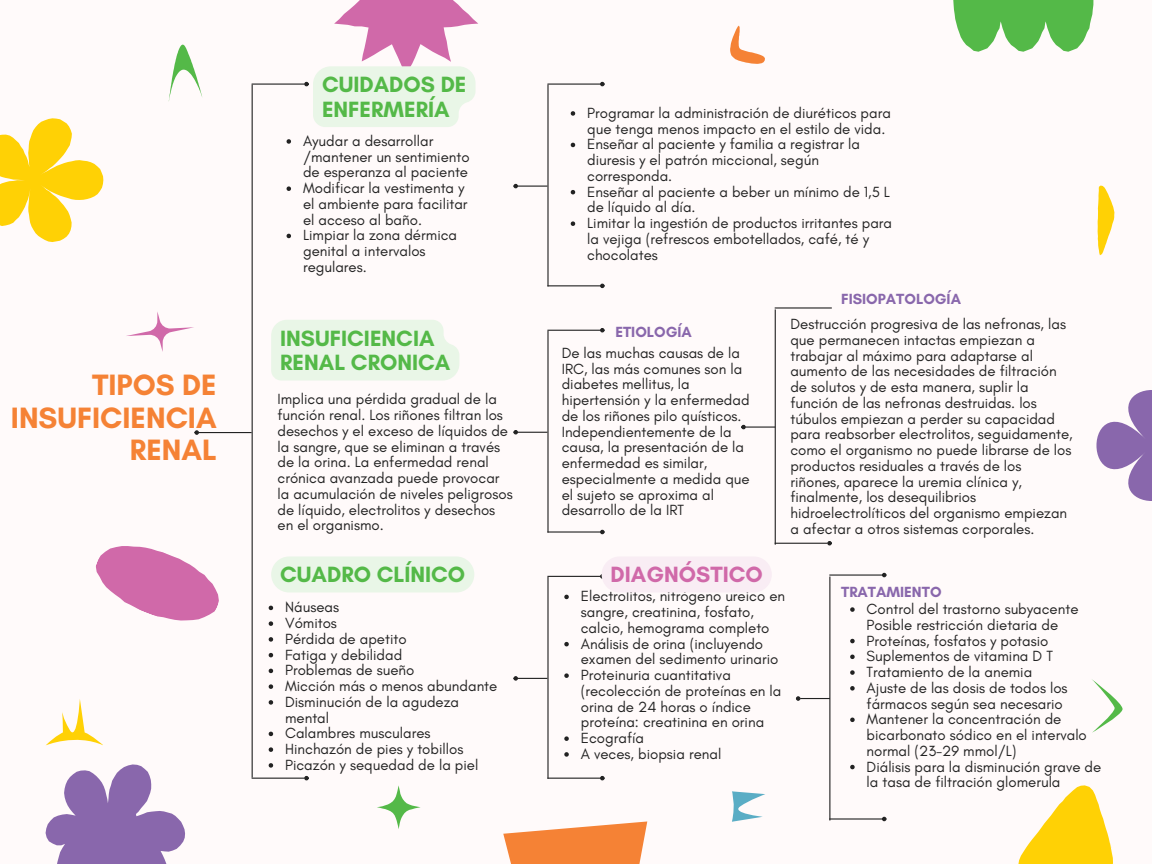
<style>
.page{position:relative;width:1152px;height:864px;background:#fffafa}
.page>*{position:absolute;margin:0;border:0;box-sizing:border-box;transform-origin:0 0}
.t1{font:700 30px/32.7px "Glacial Indifference";color:#f58235;text-align:right}
.t2{font:700 22.5px/24.8px "Glacial Indifference";color:#54b948}
.t3{font:700 22.5px "Glacial Indifference";color:#d069a9}
.t4{font:15px/15.8px "Glacial Indifference";color:#222}
.t5{font:700 15px "Glacial Indifference";color:#8967ac}
</style>
<div class="page">
<hr style="left:252px;top:85px;width:1px;height:693px;background:#222">
<hr style="left:252px;top:84px;width:53px;height:1px;background:#222">
<hr style="left:252px;top:778px;width:53px;height:1px;background:#222">
<svg style="left:304px;top:776px;width:5px;height:4px"></svg>
<hr style="left:199px;top:432px;width:53px;height:1px;background:#222">
<svg style="left:194px;top:430px;width:5px;height:5px"></svg>
<hr style="left:547px;top:85px;width:2px;height:201px;background:#222">
<hr style="left:547px;top:84px;width:53px;height:1px;background:#222">
<svg style="left:600px;top:82px;width:5px;height:4px"></svg>
<hr style="left:547px;top:285px;width:53px;height:1px;background:#222">
<svg style="left:600px;top:284px;width:5px;height:4px"></svg>
<svg style="left:513px;top:184px;width:34px;height:4px"></svg>
<hr style="left:547px;top:577px;width:2px;height:202px;background:#222">
<hr style="left:547px;top:576px;width:53px;height:1px;background:#222">
<hr style="left:547px;top:778px;width:53px;height:1px;background:#222">
<svg style="left:600px;top:776px;width:5px;height:4px"></svg>
<svg style="left:513px;top:676px;width:34px;height:5px"></svg>
<hr style="left:547px;top:331px;width:2px;height:202px;background:#222">
<hr style="left:547px;top:330px;width:53px;height:1px;background:#222">
<svg style="left:600px;top:328px;width:5px;height:4px"></svg>
<hr style="left:547px;top:531px;width:53px;height:2px;background:#222">
<svg style="left:600px;top:530px;width:5px;height:4px"></svg>
<svg style="left:513px;top:430px;width:34px;height:4px"></svg>
<hr style="left:775px;top:309px;width:1px;height:236px;background:#222">
<hr style="left:775px;top:307px;width:57px;height:2px;background:#222">
<hr style="left:775px;top:543px;width:53px;height:1px;background:#222">
<svg style="left:827px;top:541px;width:5px;height:4px"></svg>
<svg style="left:741px;top:425px;width:34px;height:4px"></svg>
<hr style="left:829px;top:577px;width:1px;height:244px;background:#222">
<hr style="left:829px;top:574px;width:53px;height:2px;background:#222">
<svg style="left:882px;top:573px;width:4px;height:4px"></svg>
<hr style="left:829px;top:818px;width:53px;height:2px;background:#222">
<svg style="left:882px;top:817px;width:4px;height:4px"></svg>
<hr style="left:800px;top:698px;width:30px;height:1px;background:#222">
<svg style="left:796px;top:696px;width:4px;height:5px"></svg>
<svg style="left:0;top:118px;width:103px;height:124px"></svg>
<svg style="left:46px;top:764px;width:139px;height:100px"></svg>
<svg style="left:953px;top:0;width:140px;height:52px"></svg>
<svg style="left:1018px;top:785px;width:95px;height:79px"></svg>
<svg style="left:95px;top:546px;width:124px;height:75px"></svg>
<svg style="left:1096px;top:390px;width:56px;height:111px"></svg>
<svg style="left:126px;top:312px;width:68px;height:40px"></svg>
<svg style="left:503px;top:821px;width:144px;height:43px"></svg>
<svg style="left:46px;top:699px;width:57px;height:46px"></svg>
<svg style="left:1092px;top:679px;width:31px;height:54px"></svg>
<svg style="left:1098px;top:186px;width:16px;height:69px"></svg>
<svg style="left:730px;top:26px;width:35px;height:38px"></svg>
<svg style="left:169px;top:45px;width:33px;height:55px"></svg>
<svg style="left:732px;top:791px;width:33px;height:31px"></svg>
<svg style="left:377px;top:785px;width:44px;height:44px"></svg>
<svg style="left:304px;top:0;width:174px;height:127px"></svg>
<svg style="left:287px;top:139px;width:4px;height:5px"></svg>
<svg style="left:287px;top:186px;width:4px;height:5px"></svg>
<svg style="left:287px;top:234px;width:4px;height:4px"></svg>
<svg style="left:571px;top:111px;width:4px;height:5px"></svg>
<svg style="left:571px;top:143px;width:4px;height:4px"></svg>
<svg style="left:571px;top:190px;width:4px;height:4px"></svg>
<svg style="left:571px;top:221px;width:4px;height:5px"></svg>
<svg style="left:850px;top:607px;width:5px;height:5px"></svg>
<svg style="left:850px;top:639px;width:5px;height:4px"></svg>
<svg style="left:850px;top:655px;width:5px;height:4px"></svg>
<svg style="left:850px;top:670px;width:5px;height:5px"></svg>
<svg style="left:850px;top:686px;width:5px;height:5px"></svg>
<svg style="left:850px;top:718px;width:5px;height:4px"></svg>
<svg style="left:850px;top:765px;width:5px;height:4px"></svg>
<svg style="left:564px;top:595px;width:5px;height:4px"></svg>
<svg style="left:564px;top:642px;width:5px;height:4px"></svg>
<svg style="left:564px;top:673px;width:5px;height:5px"></svg>
<svg style="left:564px;top:736px;width:5px;height:5px"></svg>
<svg style="left:564px;top:752px;width:5px;height:5px"></svg>
<div style="left:602px;top:556px;width:170px;height:36px;background:#f9edf4;border-radius:18px"></div>
<div style="left:271px;top:320px;width:188px;height:61px;background:#e9f6e7"></div>
<div style="left:271px;top:556px;width:203px;height:36px;background:#e9f6e7"></div>
<svg style="left:269px;top:606px;width:4px;height:4px"></svg>
<svg style="left:269px;top:621px;width:4px;height:5px"></svg>
<svg style="left:269px;top:637px;width:4px;height:5px"></svg>
<svg style="left:269px;top:653px;width:4px;height:4px"></svg>
<svg style="left:269px;top:669px;width:4px;height:4px"></svg>
<svg style="left:269px;top:684px;width:4px;height:5px"></svg>
<svg style="left:269px;top:700px;width:4px;height:5px"></svg>
<svg style="left:269px;top:732px;width:4px;height:4px"></svg>
<svg style="left:269px;top:747px;width:4px;height:5px"></svg>
<svg style="left:269px;top:763px;width:4px;height:5px"></svg>
<p class="t1" style="left:11px;top:368px;width:207px">TIPOS DE<br>INSUFICIENCIA<br>RENAL</p>
<p class="t2" style="left:322px;top:72px;width:146px">CUIDADOS DE<br>ENFERMERÍA</p>
<p class="t4" style="left:303px;top:133px;width:168px">Ayudar a desarrollar /mantener un sentimiento de esperanza al paciente</p>
<h1 class="t4" style="left:303px;top:180px;width:166px">Modificar la vestimenta y el ambiente para facilitar el acceso al baño.</h1>
<p class="t4" style="left:303px;top:227px;width:156px">Limpiar la zona dérmica genital a intervalos regulares.</p>
<h2 class="t2" style="left:280px;top:325px;width:172px">INSUFICIENCIA<br>RENAL CRONICA</h2>
<h2 class="t4" style="left:278px;top:391px;width:237px">Implica una pérdida gradual de la función renal. Los riñones filtran los desechos y el exceso de líquidos de la sangre, que se eliminan a través de la orina. La enfermedad renal crónica avanzada puede provocar la acumulación de niveles peligrosos de líquido, electrolitos y desechos en el organismo.</h2>
<h3 class="t2" style="left:280px;top:562px;width:187px">CUADRO CLÍNICO</h3>
<p class="t4" style="left:285px;top:599px;width:55px">Náuseas</p>
<p class="t4" style="left:285px;top:615px;width:53px">Vómitos</p>
<p class="t4" style="left:285px;top:631px;width:123px">Pérdida de apetito</p>
<p class="t4" style="left:285px;top:647px;width:119px">Fatiga y debilidad</p>
<p class="t4" style="left:285px;top:662px;width:131px">Problemas de sueño</p>
<p class="t4" style="left:285px;top:678px;width:214px">Micción más o menos abundante</p>
<p class="t4" style="left:285px;top:694px;width:176px">Disminución de la agudeza mental</p>
<p class="t4" style="left:285px;top:725px;width:147px">Calambres musculares</p>
<p class="t4" style="left:285px;top:741px;width:180px">Hinchazón de pies y tobillos</p>
<p class="t4" style="left:285px;top:757px;width:195px">Picazón y sequedad de la piel</p>
<p class="t4" style="left:587px;top:105px;width:305px">Programar la administración de diuréticos para que tenga menos impacto en el estilo de vida.</p>
<p class="t4" style="left:587px;top:136px;width:274px">Enseñar al paciente y familia a registrar la diuresis y el patrón miccional, según corresponda.</p>
<p class="t4" style="left:587px;top:184px;width:304px">Enseñar al paciente a beber un mínimo de 1,5 L de líquido al día.</p>
<p class="t4" style="left:587px;top:215px;width:306px">Limitar la ingestión de productos irritantes para la vejiga (refrescos embotellados, café, té y chocolates</p>
<p class="t5" style="left:615px;top:323px;width:78px">ETIOLOGÍA</p>
<h3 class="t4" style="left:562px;top:345px;width:190px">De las muchas causas de la<br>IRC, las más comunes son la diabetes mellitus, la hipertensión y la enfermedad de los riñones pilo quísticos.<br>Independientemente de la causa, la presentación de la enfermedad es similar, especialmente a medida que el sujeto se aproxima al desarrollo de la IRT</h3>
<p class="t3" style="left:611px;top:561px;width:154px">DIAGNÓSTICO</p>
<h2 class="t5" style="left:841px;top:290px;width:121px">FISIOPATOLOGÍA</h2>
<p class="t4" style="left:790px;top:316px;width:284px">Destrucción progresiva de las nefronas, las que permanecen intactas empiezan a trabajar al máximo para adaptarse al aumento de las necesidades de filtración de solutos y de esta manera, suplir la función de las nefronas destruidas. los túbulos empiezan a perder su capacidad para reabsorber electrolitos, seguidamente, como el organismo no puede librarse de los productos residuales a través de los riñones, aparece la uremia clínica y, finalmente, los desequilibrios hidroelectrolíticos del organismo empiezan a afectar a otros sistemas corporales.</p>
<p class="t4" style="left:581px;top:588px;width:206px">Electrolitos, nitrógeno ureico en sangre, creatinina, fosfato, calcio, hemograma completo</p>
<h2 class="t4" style="left:581px;top:636px;width:199px">Análisis de orina (incluyendo examen del sedimento urinario</h2>
<h3 class="t4" style="left:581px;top:667px;width:202px">Proteinuria cuantitativa (recolección de proteínas en la orina de 24 horas o índice proteína: creatinina en orina</h3>
<p class="t4" style="left:581px;top:730px;width:65px">Ecografía</p>
<p class="t4" style="left:581px;top:746px;width:142px">A veces, biopsia renal</p>
<p class="t5" style="left:841px;top:583px;width:102px">TRATAMIENTO</p>
<p class="t4" style="left:867px;top:601px;width:213px">Control del trastorno subyacente<br>Posible restricción dietaria de</p>
<p class="t4" style="left:867px;top:632px;width:183px">Proteínas, fosfatos y potasio</p>
<p class="t4" style="left:867px;top:648px;width:188px">Suplementos de vitamina D T</p>
<p class="t4" style="left:867px;top:664px;width:167px">Tratamiento de la anemia</p>
<p class="t4" style="left:867px;top:680px;width:202px">Ajuste de las dosis de todos los fármacos según sea necesario</p>
<p class="t4" style="left:867px;top:711px;width:222px">Mantener la concentración de bicarbonato sódico en el intervalo normal (23-29 mmol/L)</p>
<p class="t4" style="left:867px;top:758px;width:236px">Diálisis para la disminución grave de la tasa de filtración glomerula</p>
</div>
